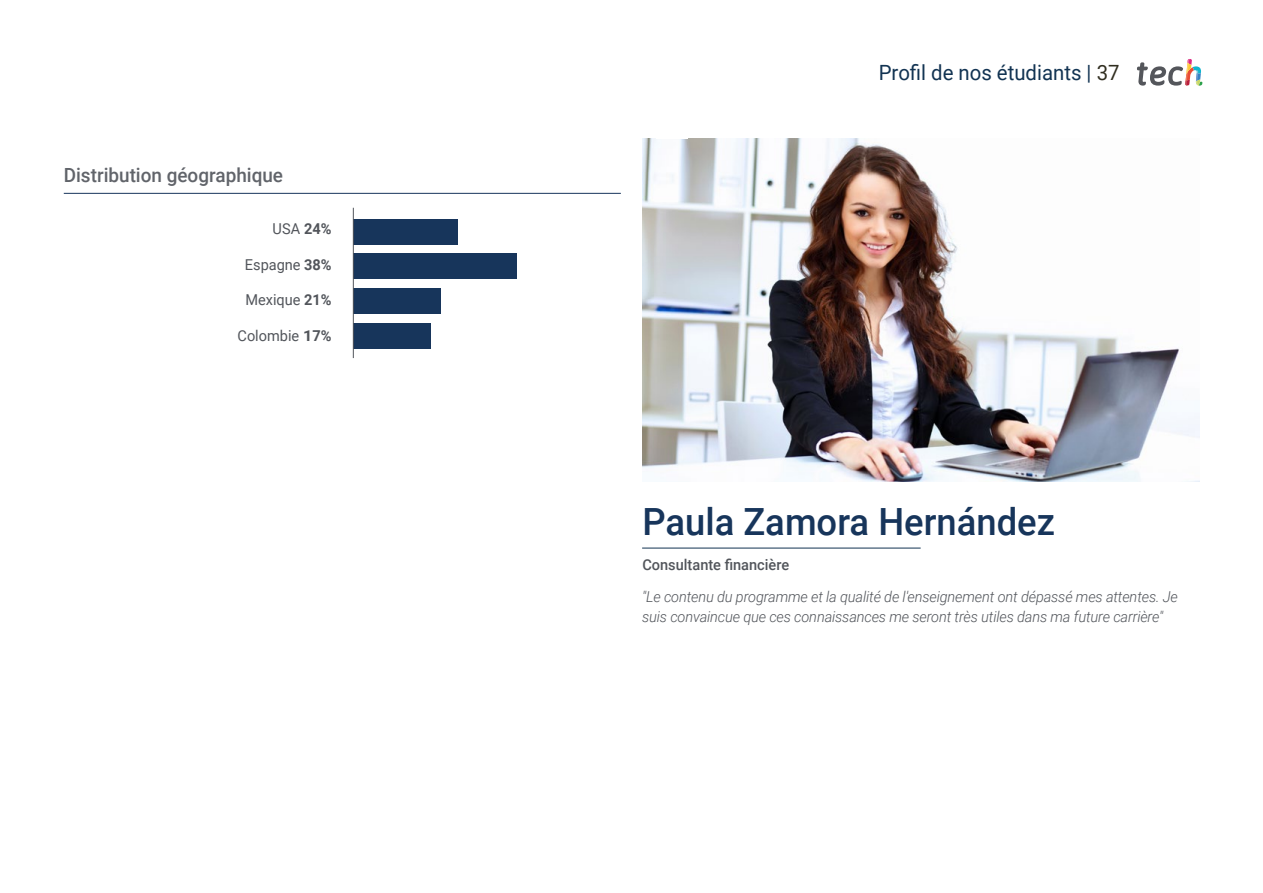
<style>
.page{position:relative;width:1263px;height:893px;background:#fff}
.page>*{position:absolute;margin:0;border:0;box-sizing:border-box;transform-origin:0 0}
.t1{font:500 37.5px "Roboto";color:#17355b}
.t2{font:21px "Roboto";color:#123352}
.t3{font:500 19.5px "Roboto";color:#61646a}
.t4{font:italic 300 15px/19.5px "Roboto";letter-spacing:-.01em;color:#52555b}
.t5{font:15px "Roboto";color:#52555b}
.t6{font:500 15px "Roboto";color:#52555b}
.s1{font-weight:700}
.s2{color:#312e20}
</style>
<div class="page">
<hr style="left:642px;top:548px;width:279px;height:1px;background:#123352">
<img style="left:642px;top:138px;width:557px;height:343px">
<hr style="left:64px;top:193px;width:557px;height:1px;background:#17355b">
<div style="left:353px;top:219px;width:104px;height:25px;background:#17355b"></div>
<div style="left:353px;top:254px;width:164px;height:25px;background:#17355b"></div>
<div style="left:353px;top:288px;width:88px;height:26px;background:#17355b"></div>
<div style="left:353px;top:323px;width:78px;height:26px;background:#17355b"></div>
<hr style="left:353px;top:208px;width:1px;height:150px;background:#52555b">
<svg style="left:1137px;top:59px;width:65px;height:27px"></svg>
<h3 class="t3" style="left:64px;top:161px;width:221px">Distribution géographique</h3>
<p class="t5" style="left:273px;top:218px;width:61px">USA <span class="s1">24%</span></p>
<p class="t5" style="left:245px;top:254px;width:88px">Espagne <span class="s1">38%</span></p>
<p class="t5" style="left:245px;top:289px;width:88px">Mexique <span class="s1">21%</span></p>
<p class="t5" style="left:238px;top:325px;width:96px">Colombie <span class="s1">17%</span></p>
<h2 class="t2" style="left:879px;top:57px;width:242px">Profil de nos étudiants | <span class="s2">37</span></h2>
<h1 class="t1" style="left:642px;top:496px;width:414px">Paula Zamora Hernández</h1>
<p class="t6" style="left:642px;top:555px;width:148px">Consultante financière</p>
<p class="t4" style="left:642px;top:586px;width:537px">"Le contenu du programme et la qualité de l'enseignement ont dépassé mes attentes. Je suis convaincue que ces connaissances me seront très utiles dans ma future carrière"</p>
</div>
